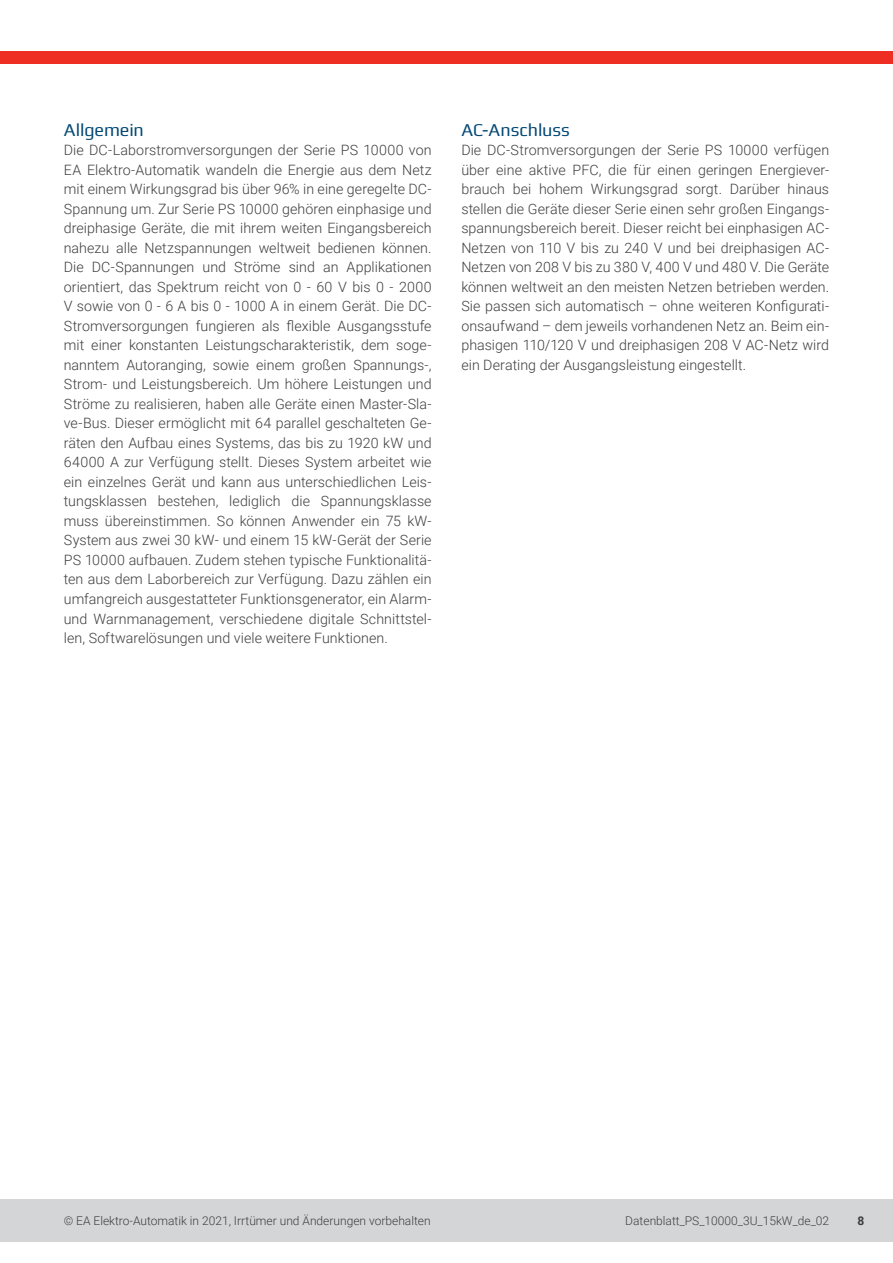
<style>
.page{position:relative;width:893px;height:1263px;background:#fff}
.page>*{position:absolute;margin:0;border:0;box-sizing:border-box;transform-origin:0 0}
.t1{font:18px "Play";letter-spacing:-.005em;color:#044975}
.t2{font:300 14.25px/19.5px "Roboto";letter-spacing:.005em;color:#3e3e3f;text-align:justify}
.t3{font:300 12px "Roboto";color:#3e3e3f}
.t4{font:700 12px "Roboto";color:#3e3e3f}
</style>
<div class="page">
<div style="left:0;top:1199px;width:893px;height:43px;background:#d4d5d7"></div>
<div style="left:0;top:51px;width:893px;height:13px;background:#ee2e22"></div>
<p class="t1" style="left:64px;top:117px;width:82px">Allgemein</p>
<p class="t2" style="left:64px;top:140px;width:369px">Die DC-Laborstromversorgungen der Serie PS 10000 von EA Elektro-Automatik wandeln die Energie aus dem Netz mit einem Wirkungsgrad bis über 96% in eine geregelte DC-Spannung um. Zur Serie PS 10000 gehören einphasige und dreiphasige Geräte, die mit ihrem weiten Eingangsbereich nahezu alle Netzspannungen weltweit bedienen können.<br>Die DC-Spannungen und Ströme sind an Applikationen orientiert, das Spektrum reicht von 0 - 60 V bis 0 - 2000<br>V sowie von 0 - 6 A bis 0 - 1000 A in einem Gerät. Die DC-Stromversorgungen fungieren als flexible Ausgangsstufe mit einer konstanten Leistungscharakteristik, dem soge&shy;nanntem Autoranging, sowie einem großen Spannungs-, Strom- und Leistungsbereich. Um höhere Leistungen und Ströme zu realisieren, haben alle Geräte einen Master-Sla&shy;ve-Bus. Dieser ermöglicht mit 64 parallel geschalteten Ge&shy;räten den Aufbau eines Systems, das bis zu 1920 kW und 64000 A zur Verfügung stellt. Dieses System arbeitet wie ein einzelnes Gerät und kann aus unterschiedlichen Leis&shy;tungsklassen bestehen, lediglich die Spannungsklasse muss übereinstimmen. So können Anwender ein 75 kW-System aus zwei 30 kW- und einem 15 kW-Gerät der Serie PS 10000 aufbauen. Zudem stehen typische Funktionalitä&shy;ten aus dem Laborbereich zur Verfügung. Dazu zählen ein umfangreich ausgestatteter Funktionsgenerator, ein Alarm&shy;und Warnmanagement, verschiedene digitale Schnittstel&shy;len, Softwarelösungen und viele weitere Funktionen.</p>
<p class="t1" style="left:461px;top:117px;width:110px">AC-Anschluss</p>
<p class="t2" style="left:461px;top:140px;width:369px">Die DC-Stromversorgungen der Serie PS 10000 verfügen über eine aktive PFC, die für einen geringen Energiever&shy;brauch bei hohem Wirkungsgrad sorgt. Darüber hinaus stellen die Geräte dieser Serie einen sehr großen Eingangs&shy;spannungsbereich bereit. Dieser reicht bei einphasigen AC-Netzen von 110 V bis zu 240 V und bei dreiphasigen AC-Netzen von 208 V bis zu 380 V, 400 V und 480 V. Die Geräte können weltweit an den meisten Netzen betrieben werden.<br>Sie passen sich automatisch – ohne weiteren Konfigurati&shy;onsaufwand – dem jeweils vorhandenen Netz an. Beim ein&shy;phasigen 110/120 V und dreiphasigen 208 V AC-Netz wird ein Derating der Ausgangsleistung eingestellt.</p>
<p class="t3" style="left:64px;top:1212px;width:368px">© EA Elektro-Automatik in 2021, Irrtümer und Änderungen vorbehalten</p>
<p class="t3" style="left:625px;top:1212px;width:205px">Datenblatt_PS_10000_3U_15kW_de_02</p>
<p class="t4" style="left:858px;top:1212px;width:8px">8</p>
</div>
